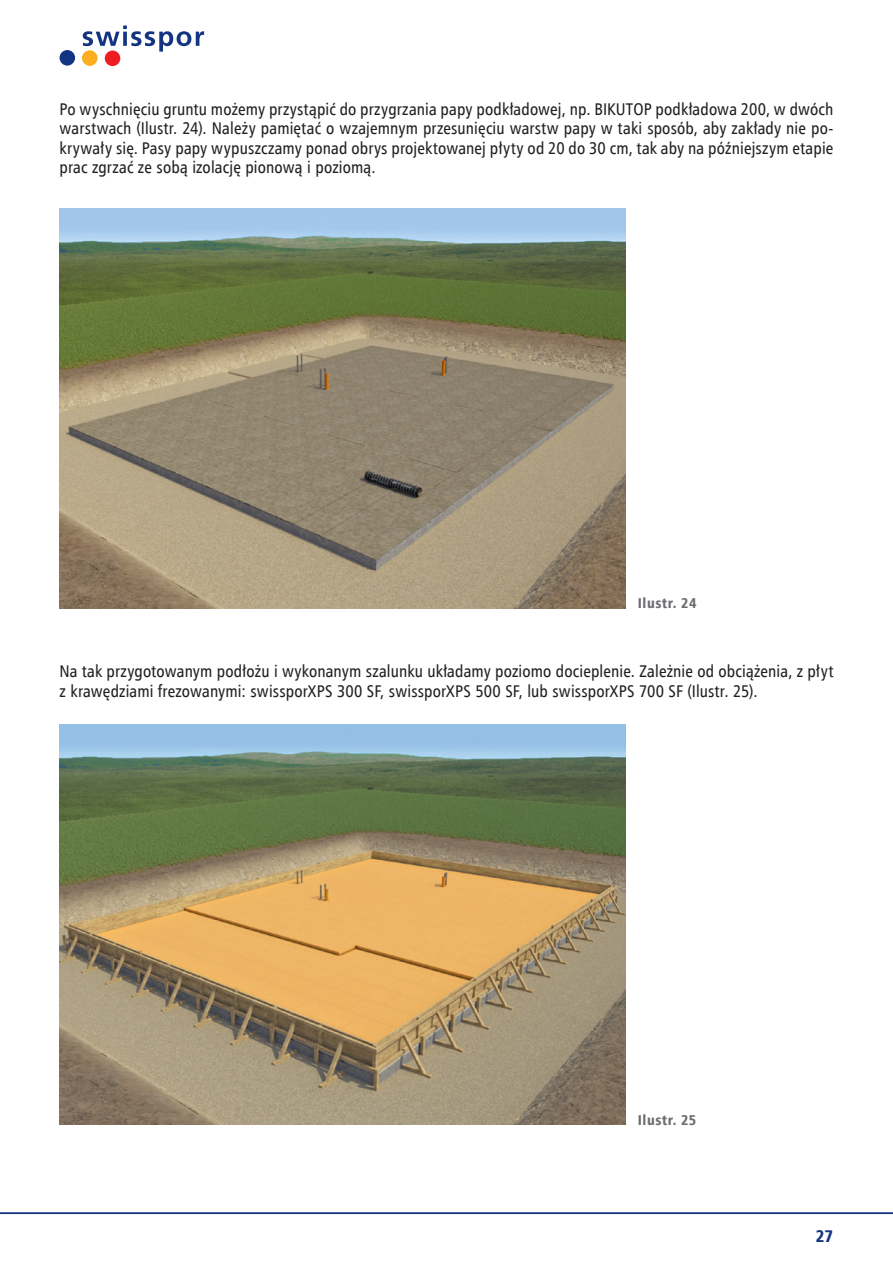
<style>
.page{position:relative;width:893px;height:1263px;background:#fff}
.page>*{position:absolute;margin:0;border:0;box-sizing:border-box;transform-origin:0 0}
.t1{font:16.95px/19.5px "Humnst 777 Cn EU";letter-spacing:.01em;color:#231f20;text-align:justify}
.t2{font:16.95px "Humnst 777 Blk Cn EU";color:#133481}
.t3{font:14.25px "Humnst 777 Blk Cn EU";letter-spacing:.04em;color:#6c6d70}
</style>
<div class="page">
<img style="left:60px;top:725px;width:565px;height:400px">
<img style="left:60px;top:208px;width:565px;height:400px">
<svg style="left:83px;top:26px;width:121px;height:26px"></svg>
<div style="left:60px;top:50px;width:15px;height:16px;background:#133481;border-radius:50%"></div>
<div style="left:82px;top:50px;width:16px;height:16px;background:#fbaf20;border-radius:50%"></div>
<div style="left:105px;top:51px;width:15px;height:15px;background:#ee1d23;border-radius:50%"></div>
<hr style="left:0;top:1212px;width:893px;height:2px;background:#133481">
<p class="t1" style="left:60px;top:99px;width:775px">Po wyschnięciu gruntu możemy przystąpić do przygrzania papy podkładowej, np. BIKUTOP podkładowa 200, w dwóch warstwach (Ilustr. 24). Należy pamiętać o wzajemnym przesunięciu warstw papy w taki sposób, aby zakłady nie po&shy;krywały się. Pasy papy wypuszczamy ponad obrys projektowanej płyty od 20 do 30 cm, tak aby na późniejszym etapie prac zgrzać ze sobą izolację pionową i poziomą.</p>
<p class="t3" style="left:638px;top:594px;width:60px">Ilustr. 24</p>
<p class="t1" style="left:60px;top:662px;width:775px">Na tak przygotowanym podłożu i wykonanym szalunku układamy poziomo docieplenie. Zależnie od obciążenia, z płyt z krawędziami frezowanymi: swissporXPS 300 SF, swissporXPS 500 SF, lub swissporXPS 700 SF (Ilustr. 25).</p>
<p class="t3" style="left:638px;top:1111px;width:60px">Ilustr. 25</p>
<p class="t2" style="left:816px;top:1225px;width:19px">27</p>
</div>
